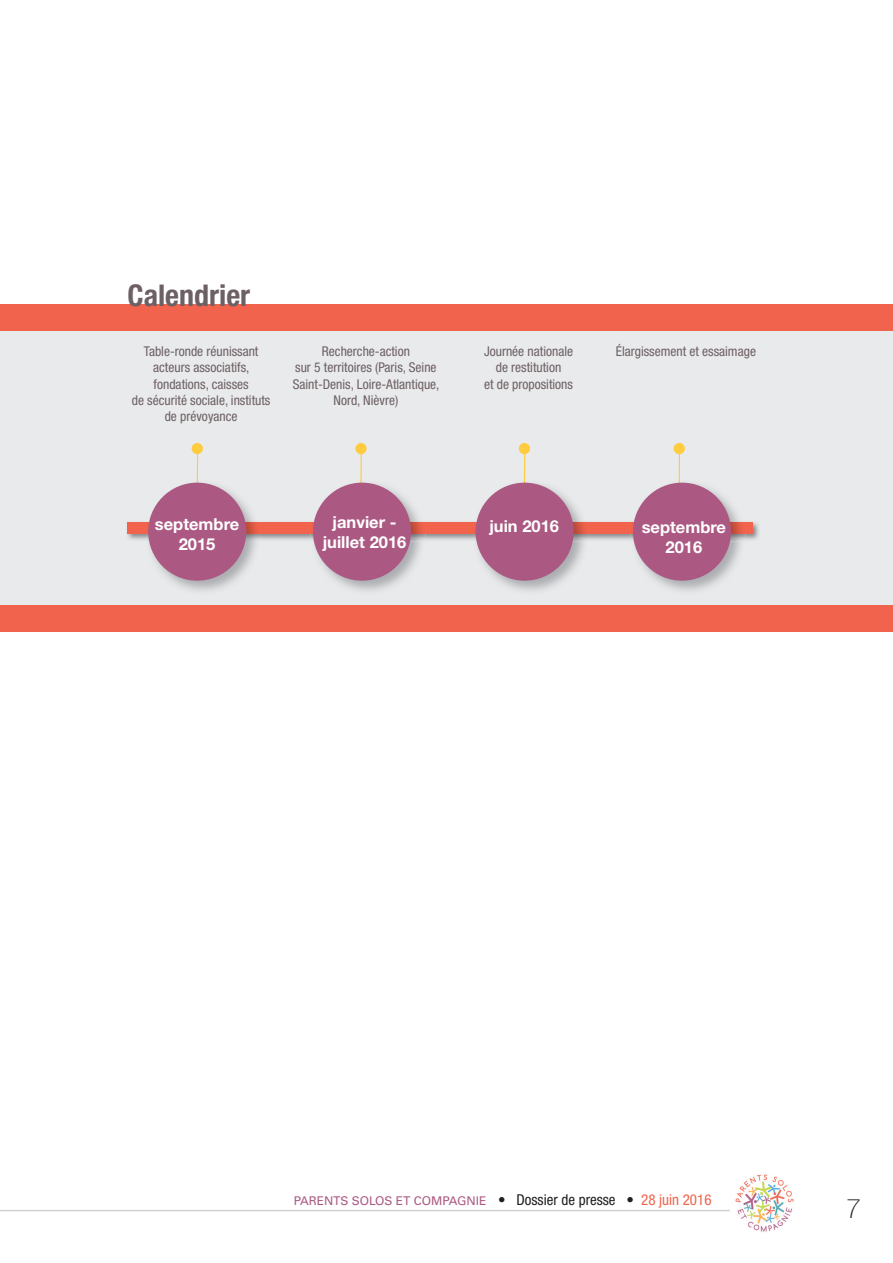
<style>
.page{position:relative;width:893px;height:1263px;background:#fff}
.page>*{position:absolute;margin:0;border:0;box-sizing:border-box;transform-origin:0 0}
.t1{font:700 condensed 30px "Helvetica Neue LT Std";color:#6d6064}
.t2{font:100 27px "Helvetica Neue LT Std";color:#231f20}
.t3{font:700 16.5px/19.8px "Helvetica Neue LT Std";color:#fff;text-align:center}
.t4{font:condensed 13.5px/16.2px "Helvetica Neue LT Std";color:#6d6064;text-align:center}
.t5{font:12px "Univers LT Std";color:#ab5982}
.s1{font-family:"Helvetica Neue LT Std";font-stretch:condensed;font-size:15px;color:#231f20}
.s2{font-family:"Helvetica Neue LT Std";font-stretch:condensed;font-size:15px;color:#f1634c}
</style>
<div class="page">
<hr style="left:0;top:1210px;width:765px;height:1px;background:#d1d2d4">
<img style="left:731px;top:1174px;width:63px;height:58px">
<div style="left:0;top:304px;width:893px;height:327px;background:#f1634c"></div>
<div style="left:0;top:332px;width:893px;height:273px;background:#e9eaeb"></div>
<hr style="left:524px;top:450px;width:1px;height:54px;background:#fecc3e">
<div style="left:519px;top:443px;width:11px;height:11px;background:#fecc3e;border-radius:50%"></div>
<hr style="left:360px;top:450px;width:2px;height:54px;background:#fecc3e">
<div style="left:355px;top:443px;width:12px;height:11px;background:#fecc3e;border-radius:50%"></div>
<hr style="left:678px;top:450px;width:2px;height:54px;background:#fecc3e">
<div style="left:674px;top:443px;width:11px;height:11px;background:#fecc3e;border-radius:50%"></div>
<hr style="left:197px;top:450px;width:1px;height:54px;background:#fecc3e">
<img style="left:127px;top:522px;width:632px;height:18px">
<div style="left:128px;top:522px;width:625px;height:12px;background:#f1634c"></div>
<img style="left:146px;top:480px;width:115px;height:111px">
<div style="left:148px;top:483px;width:98px;height:98px;background:#ab5982;border-radius:50%"></div>
<img style="left:314px;top:482px;width:107px;height:109px">
<img style="left:311px;top:521px;width:114px;height:20px">
<img style="left:311px;top:522px;width:114px;height:12px">
<div style="left:313px;top:483px;width:98px;height:98px;background:#ab5982;border-radius:50%"></div>
<img style="left:476px;top:480px;width:108px;height:111px">
<img style="left:473px;top:521px;width:115px;height:20px">
<img style="left:473px;top:522px;width:115px;height:12px">
<div style="left:476px;top:483px;width:98px;height:98px;background:#ab5982;border-radius:50%"></div>
<img style="left:633px;top:482px;width:108px;height:109px">
<img style="left:630px;top:521px;width:115px;height:20px">
<img style="left:630px;top:522px;width:115px;height:12px">
<div style="left:633px;top:483px;width:98px;height:98px;background:#ab5982;border-radius:50%"></div>
<div style="left:192px;top:443px;width:11px;height:11px;background:#fecc3e;border-radius:50%"></div>
<h1 class="t1" style="left:128px;top:277px;width:124px">Calendrier</h1>
<p class="t4" style="left:132px;top:343px;width:140px">Table-ronde réunissant acteurs associatifs, fondations, caisses<br>de sécurité sociale, instituts de prévoyance</p>
<p class="t4" style="left:293px;top:343px;width:148px">Recherche-action<br>sur 5 territoires (Paris, Seine<br>Saint-Denis, Loire-Atlantique,<br>Nord, Nièvre)</p>
<p class="t4" style="left:484px;top:343px;width:91px">Journée nationale de restitution<br>et de propositions</p>
<p class="t4" style="left:616px;top:343px;width:142px">Élargissement et essaimage</p>
<p class="t3" style="left:155px;top:514px;width:86px">septembre<br>2015</p>
<p class="t3" style="left:323px;top:512px;width:85px">janvier - juillet 2016</p>
<p class="t3" style="left:489px;top:515px;width:71px">juin 2016</p>
<p class="t3" style="left:642px;top:516px;width:86px">septembre<br>2016</p>
<p class="t5" style="left:294px;top:1193px;width:419px">PARENTS SOLOS ET COMPAGNIE <span class="s1">• Dossier de presse •</span> <span class="s2">28 juin 2016</span></p>
<h2 class="t2" style="left:846px;top:1193px;width:17px">7</h2>
</div>
